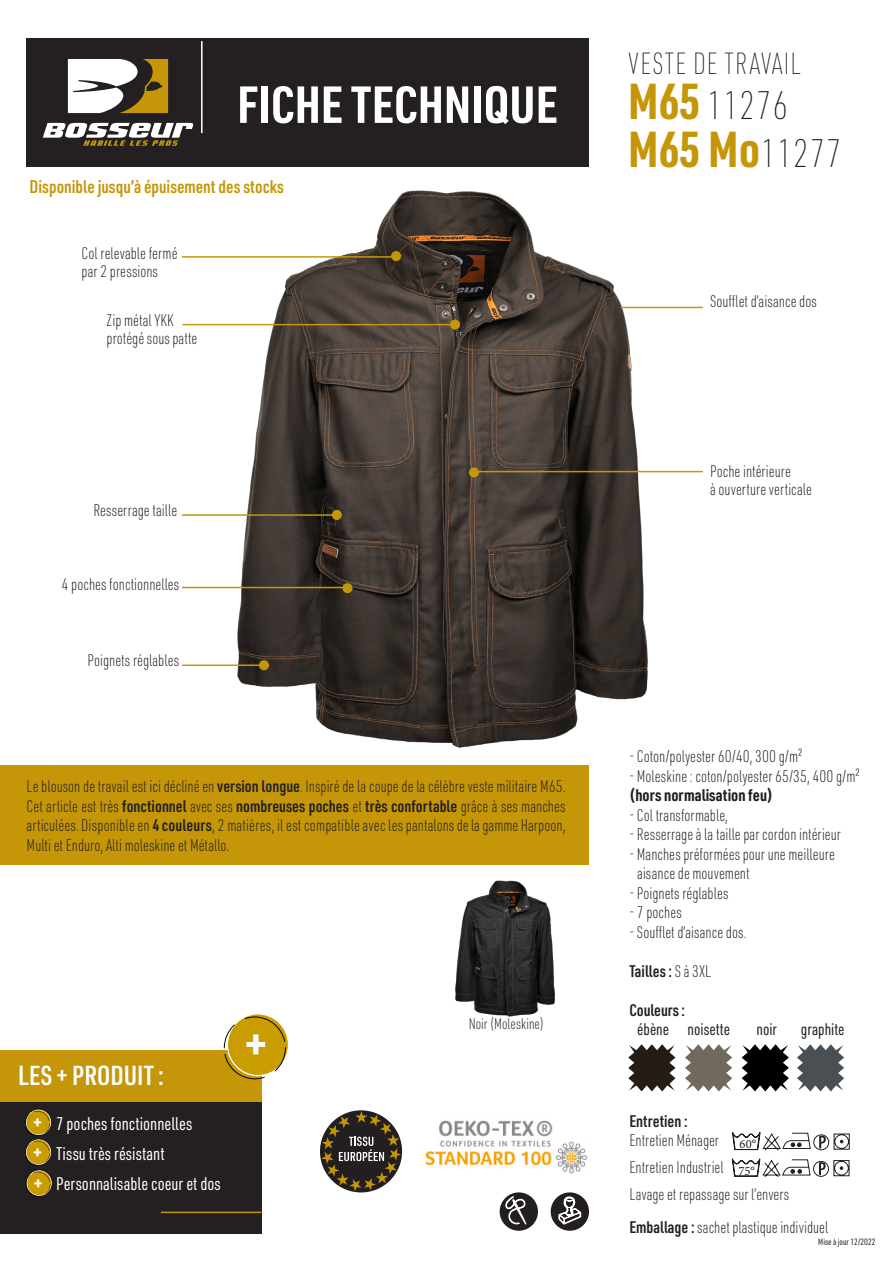
<style>
.page{position:relative;width:893px;height:1263px;background:#fff}
.page>*{position:absolute;margin:0;border:0;box-sizing:border-box;transform-origin:0 0}
.t1{font:700 51px "URWDIN Cond";color:#fff}
.Style_de_paragraphe_1{font:700 49.5px "URWDIN Cond";color:#c49608}
.t2{font:700 46.8px "URWDIN Semi Cond";color:#fff}
.Style_de_paragraphe_1-2{font:100 39px "URWDIN Cond";color:#231f20}
.Style_de_paragraphe_1-3{font:100 30px "URWDIN Cond";letter-spacing:.035em;color:#231f20}
.t3{font:600 27px "URWDIN Cond";color:#fff}
.t4{font:700 18.75px/30.5px "URWDIN Semi Cond";color:#fff;text-align:justify}
.t5{font:18px "URWDIN Cond";color:#fff}
.t6{font:600 18px "URWDIN Cond";color:#c49608}
.t7{font:200 16.5px/19.5px "URWDIN Cond";color:#231f20;text-align:justify}
.t8{font:600 16.5px "URWDIN Cond";color:#231f20}
.t9{font:16.5px "URWDIN Cond";color:#231f20}
.t10{font:700 16.5px "URWDIN Cond";color:#231f20}
.t11{font:200 15px "URWDIN Cond";color:#231f20}
.t12{font:12.6px "Minion Pro";color:#231f20}
.t13{font:9px "URWDIN Cond";color:#231f20}
.s1{font-weight:600}
.s2{font-weight:700;font-size:49.5px;color:#c49608}
.s3{font-weight:100;font-size:39px;color:#231f20}
.s4{font-weight:200}
</style>
<div class="page">
<div style="left:210px;top:38px;width:379px;height:129px;background:#241f21"></div>
<div style="left:27px;top:38px;width:183px;height:129px;background:#241f21"></div>
<svg style="left:68px;top:59px;width:100px;height:54px"></svg>
<svg style="left:43px;top:123px;width:150px;height:23px"></svg>
<div style="left:0;top:765px;width:589px;height:100px;background:#c49608"></div>
<svg style="left:321px;top:1111px;width:80px;height:80px"></svg>
<img style="left:424px;top:1120px;width:164px;height:54px">
<img style="left:221px;top:190px;width:455px;height:558px">
<hr style="left:621px;top:307px;width:82px;height:1px;background:#c49608">
<hr style="left:182px;top:256px;width:214px;height:2px;background:#c49608">
<div style="left:391px;top:251px;width:10px;height:10px;background:#c49608;border-radius:50%"></div>
<hr style="left:183px;top:324px;width:270px;height:1px;background:#c49608">
<div style="left:450px;top:320px;width:10px;height:10px;background:#c49608;border-radius:50%"></div>
<hr style="left:182px;top:587px;width:166px;height:1px;background:#c49608">
<div style="left:342px;top:583px;width:11px;height:10px;background:#c49608;border-radius:50%"></div>
<hr style="left:182px;top:664px;width:82px;height:2px;background:#c49608">
<div style="left:259px;top:660px;width:10px;height:10px;background:#c49608;border-radius:50%"></div>
<div style="left:332px;top:510px;width:10px;height:10px;background:#c49608;border-radius:50%"></div>
<hr style="left:182px;top:514px;width:155px;height:2px;background:#c49608">
<div style="left:469px;top:467px;width:10px;height:10px;background:#c49608;border-radius:50%"></div>
<hr style="left:472px;top:471px;width:231px;height:1px;background:#c49608">
<svg style="left:833px;top:1160px;width:17px;height:16px"></svg>
<svg style="left:732px;top:1158px;width:79px;height:19px"></svg>
<div style="left:813px;top:1161px;width:16px;height:16px;border:1px solid #231f20;border-radius:50%"></div>
<svg style="left:819px;top:1162px;width:7px;height:13px"></svg>
<svg style="left:833px;top:1133px;width:17px;height:17px"></svg>
<div style="left:813px;top:1134px;width:16px;height:16px;border:1px solid #231f20;border-radius:50%"></div>
<svg style="left:819px;top:1136px;width:7px;height:12px"></svg>
<svg style="left:732px;top:1132px;width:79px;height:19px"></svg>
<img style="left:455px;top:880px;width:101px;height:137px">
<hr style="left:201px;top:41px;width:2px;height:92px;background:#fff">
<svg style="left:628px;top:1044px;width:47px;height:47px"></svg>
<svg style="left:685px;top:1044px;width:47px;height:47px"></svg>
<svg style="left:742px;top:1044px;width:47px;height:47px"></svg>
<svg style="left:797px;top:1044px;width:47px;height:47px"></svg>
<div style="left:500px;top:1192px;width:38px;height:39px;background:#231f20;border-radius:50%"></div>
<svg style="left:506px;top:1196px;width:20px;height:29px"></svg>
<div style="left:551px;top:1192px;width:38px;height:39px;background:#231f20;border-radius:50%"></div>
<svg style="left:559px;top:1192px;width:22px;height:32px"></svg>
<div style="left:0;top:1096px;width:261px;height:138px;background:#241f21"></div>
<div style="left:0;top:1050px;width:261px;height:52px;background:#c49608"></div>
<svg style="left:224px;top:1013px;width:64px;height:66px"></svg>
<hr style="left:161px;top:1211px;width:100px;height:2px;background:#c49608">
<svg style="left:25px;top:1110px;width:27px;height:87px"></svg>
<h1 class="t1" style="left:237px;top:70px;width:322px">FICHE TECHNIQUE</h1>
<p class="t6" style="left:30px;top:175px;width:256px">Disponible jusqu’à épuisement des stocks</p>
<p class="t7" style="left:82px;top:243px;width:97px">Col relevable fermé</p>
<p class="t7" style="left:82px;top:261px;width:78px">par 2 pressions</p>
<p class="t7" style="left:107px;top:310px;width:69px">Zip métal YKK</p>
<p class="t7" style="left:107px;top:328px;width:92px">protégé sous patte</p>
<p class="t7" style="left:93px;top:500px;width:85px">Resserrage taille</p>
<p class="t7" style="left:62px;top:574px;width:119px">4 poches fonctionnelles</p>
<p class="t7" style="left:88px;top:650px;width:93px">Poignets réglables</p>
<p class="t7" style="left:27px;top:776px;width:540px">Le blouson de travail est ici décliné en <span class="s1">version longue</span>. Inspiré de la coupe de la célèbre veste militaire M65.<br>Cet article est très <span class="s1">fonctionnel</span> avec ses <span class="s1">nombreuses poches</span> et <span class="s1">très confortable</span> grâce à ses manches articulées. Disponible en <span class="s1">4 couleurs</span>, 2 matières, il est compatible avec les pantalons de la gamme Harpoon, Multi et Enduro, Alti moleskine et Métallo.</p>
<p class="t3" style="left:18px;top:1057px;width:147px">LES + PRODUIT :</p>
<p class="t5" style="left:56px;top:1111px;width:138px">7 poches fonctionnelles</p>
<p class="t5" style="left:56px;top:1141px;width:110px">Tissu très résistant</p>
<p class="t5" style="left:56px;top:1171px;width:166px">Personnalisable coeur et dos</p>
<p class="t4" style="left:33px;top:1106px;width:11px">+ + +</p>
<h3 class="t2" style="left:245px;top:1012px;width:24px">+</h3>
<p class="t11" style="left:469px;top:1014px;width:77px">Noir (Moleskine)</p>
<p class="Style_de_paragraphe_1-3" style="left:628px;top:44px;width:174px">VESTE DE TRAVAIL</p>
<p class="Style_de_paragraphe_1-2" style="left:628px;top:80px;width:162px"><span class="s2">M65</span> 11276</p>
<p class="Style_de_paragraphe_1" style="left:628px;top:116px;width:215px">M65 Mo<span class="s3">11277</span></p>
<p class="t7" style="left:710px;top:291px;width:108px">Soufflet d’aisance dos</p>
<p class="t7" style="left:710px;top:461px;width:103px;line-height:18px">Poche intérieure<br>à ouverture verticale</p>
<p class="t7" style="left:629px;top:746px;width:175px">- Coton/polyester 60/40, 300 g/m²</p>
<p class="t7" style="left:629px;top:765px;width:232px">- Moleskine : coton/polyester 65/35, 400 g/m²</p>
<p class="t10" style="left:629px;top:784px;width:145px">(hors normalisation feu)</p>
<p class="t7" style="left:629px;top:804px;width:100px">- Col transformable,</p>
<p class="t7" style="left:629px;top:824px;width:213px">- Resserrage à la taille par cordon intérieur</p>
<p class="t7" style="left:629px;top:843px;width:207px">- Manches préformées pour une meilleure</p>
<p class="t7" style="left:637px;top:863px;width:114px">aisance de mouvement</p>
<p class="t7" style="left:629px;top:882px;width:101px">- Poignets réglables</p>
<p class="t7" style="left:629px;top:902px;width:54px">- 7 poches</p>
<p class="t7" style="left:629px;top:921px;width:119px">- Soufflet d’aisance dos.</p>
<p class="t8" style="left:629px;top:959px;width:83px">Tailles : <span class="s4">S à 3XL</span></p>
<p class="t8" style="left:629px;top:998px;width:57px">Couleurs :</p>
<p class="t9" style="left:637px;top:1018px;width:94px">ébène noisette</p>
<p class="t9" style="left:756px;top:1018px;width:22px">noir</p>
<p class="t9" style="left:801px;top:1018px;width:45px">graphite</p>
<p class="t8" style="left:629px;top:1109px;width:60px">Entretien :</p>
<p class="t7" style="left:629px;top:1130px;width:91px">Entretien Ménager</p>
<p class="t7" style="left:629px;top:1157px;width:96px">Entretien Industriel</p>
<p class="t7" style="left:629px;top:1184px;width:161px">Lavage et repassage sur l’envers</p>
<p class="t7" style="left:629px;top:1217px;width:200px"><span class="s1">Emballage :</span> sachet plastique individuel</p>
<p class="t12" style="left:740px;top:1135px;width:18px">60°</p>
<p class="t12" style="left:738px;top:1162px;width:18px">75°</p>
<p class="t13" style="left:818px;top:1236px;width:59px">Mise à jour 12/2022</p>
</div>
